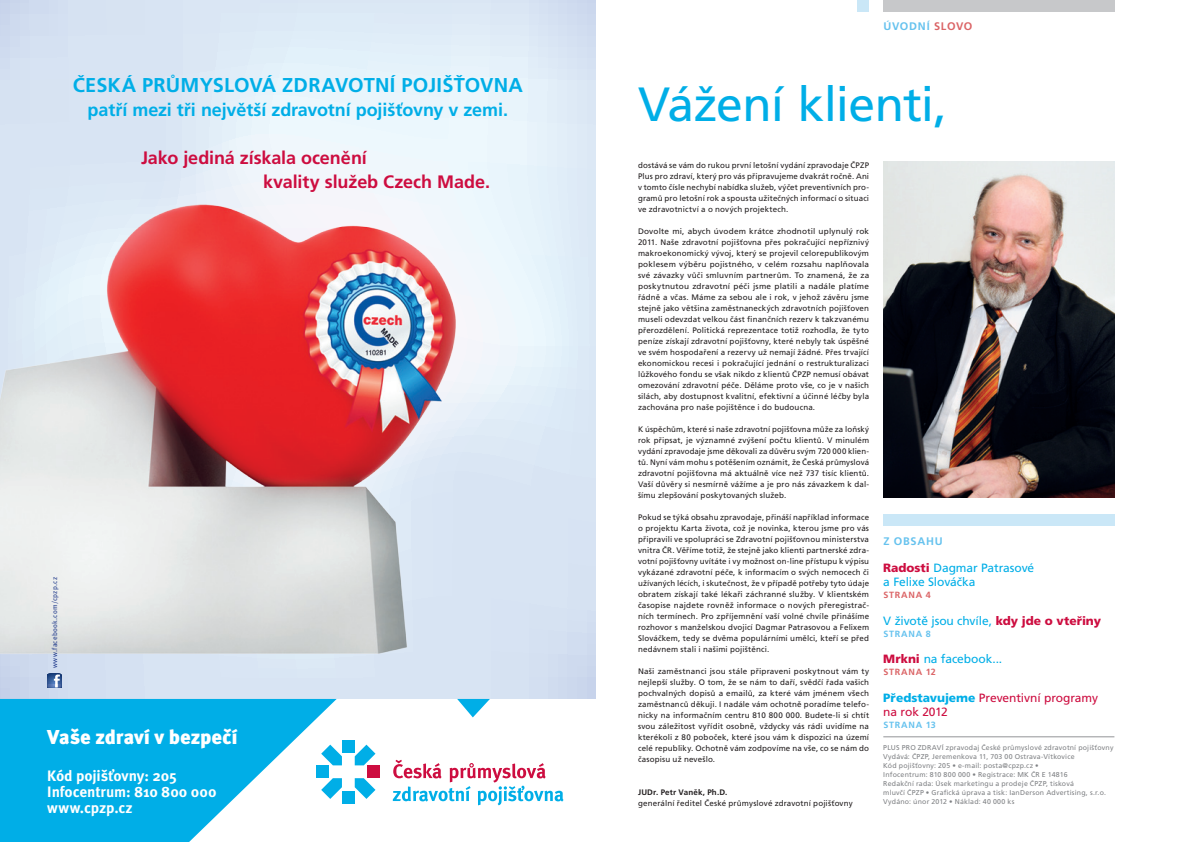
<style>
.page{position:relative;width:1191px;height:842px;background:#fff}
.page>*{position:absolute;margin:0;border:0;box-sizing:border-box;transform-origin:0 0}
.t1{font:48px "Frutiger CE";letter-spacing:-.015em;color:#00aee7}
.t2{font:900 20.1px "Meta Pro";letter-spacing:-.005em;color:#fff}
.t3{font:700 20px "Frutiger CE";color:#00aee7}
.t4{font:700 18px/24px "Frutiger CE";letter-spacing:-.005em;color:#cd0d40}
.t5{font:700 18px "Frutiger CE";letter-spacing:-.005em;color:#00aee7}
.t6{font:700 15.1px/16.3px "Meta Pro";letter-spacing:-.005em;color:#fff}
.t7{font:12px/14.4px "Frutiger CE";letter-spacing:-.005em;color:#00aee7}
.t8{font:12px/14.4px "Frutiger CE";letter-spacing:-.01em;color:#cd0d40}
.t9{font:700 11px "Frutiger CE";letter-spacing:.07em;color:#66c2ee}
.t10{font:700 11px "Frutiger CE";color:#db6567}
.t11{font:700 9px "Frutiger CE";color:#db6567}
.t12{font:700 9px "Frutiger CE";color:#66c2ee}
.t13{font:8px/11px "Frutiger CE";letter-spacing:.015em;color:#231f20;text-align:justify}
.t14{font:700 8px "Frutiger CE";letter-spacing:.02em;color:#231f20}
.t15{font:7px/9px "Frutiger CE";letter-spacing:.025em;color:#808285}
.t16{font:7px "Meta Pro";letter-spacing:.035em;color:#253f8e}
.s1{font-family:"Frutiger CE Black";color:#cd0d40}
.s2{font-family:"Frutiger CE Black";color:#00aee7}
</style>
<div class="page">
<img style="left:883px;top:162px;width:231px;height:335px">
<div style="left:857px;top:0;width:12px;height:11px;background:#cae7f7"></div>
<div style="left:883px;top:0;width:231px;height:11px;background:#c7c8ca"></div>
<div style="left:883px;top:514px;width:231px;height:12px;background:#cae7f7"></div>
<svg style="left:0;top:0;width:595px;height:699px;background:#deeaf6"></svg>
<img style="left:0;top:196px;width:465px;height:458px">
<svg style="left:0;top:699px;width:337px;height:143px;fill:#00aee7"></svg>
<div style="left:316px;top:765px;width:13px;height:13px;background:#00aee7"></div>
<div style="left:342px;top:740px;width:13px;height:13px;background:#00aee7"></div>
<div style="left:342px;top:791px;width:13px;height:13px;background:#00aee7"></div>
<div style="left:367px;top:765px;width:13px;height:13px;background:#cd0d40"></div>
<svg style="left:321px;top:745px;width:54px;height:54px"></svg>
<svg style="left:393px;top:760px;width:170px;height:45px"></svg>
<svg style="left:457px;top:699px;width:33px;height:18px"></svg>
<svg style="left:47px;top:674px;width:14px;height:14px"></svg>
<hr style="left:883px;top:736px;width:231px;height:1px;background:#939598">
<h3 class="t3" style="left:73px;top:73px;width:25px">Česk</h3>
<h3 class="t3" style="left:122px;top:73px;width:35px">á průmyslov</h3>
<h3 class="t3" style="left:262px;top:73px;width:34px">á zdravotní</h3>
<h3 class="t3" style="left:401px;top:73px;width:14px">pojišťovna</h3>
<h3 class="t5" style="left:88px;top:99px;width:422px">patří mezi tři největší zdravotní pojišťovny v zemi.</h3>
<h3 class="t4" style="left:263px;top:145px;width:228px;text-indent:-122px">Jako jediná získala ocenění<br>kvality služeb Czech Made.</h3>
<p class="t16" style="left:50px;top:668px;width:93px;rotate:-90deg">www.facebook.com/cpzp.cz</p>
<h2 class="t2" style="left:47px;top:724px;width:192px">Vaše zdraví v bezpečí</h2>
<h3 class="t6" style="left:47px;top:768px;width:171px">Kód pojišťovny: 205<br>Infocentrum: 810 800 000 www.cpzp.cz</h3>
<h3 class="t9" style="left:883px;top:20px;width:18px">úvodní</h3>
<h3 class="t10" style="left:934px;top:20px;width:9px">slovo</h3>
<h1 class="t1" style="left:638px;top:77px;width:310px">Vážení klienti,</h1>
<p class="t13" style="left:638px;top:159px;width:233px">dostává se vám do rukou první letošní vydání zpravodaje ČPZP Plus pro zdraví, který pro vás připravujeme dvakrát ročně. Ani v tomto čísle nechybí nabídka služeb, výčet preventivních pro&shy;gramů pro letošní rok a spousta užitečných informací o situaci ve zdravotnictví a o nových projektech.</p>
<p class="t13" style="left:638px;top:225px;width:233px">Dovolte mi, abych úvodem krátce zhodnotil uplynulý rok 2011. Naše zdravotní pojišťovna přes pokračující nepříznivý makroekonomický vývoj, který se projevil celorepublikovým poklesem výběru pojistného, v celém rozsahu naplňovala své závazky vůči smluvním partnerům. To znamená, že za poskytnutou zdravotní péči jsme platili a nadále platíme řádně a včas. Máme za sebou ale i rok, v jehož závěru jsme stejně jako většina zaměstnaneckých zdravotních pojišťoven museli odevzdat velkou část finančních rezerv k takzvanému přerozdělení. Politická reprezentace totiž rozhodla, že tyto peníze získají zdravotní pojišťovny, které nebyly tak úspěšné ve svém hospodaření a rezervy už nemají žádné. Přes trvající ekonomickou recesi i pokračující jednání o restrukturalizaci lůžkového fondu se však nikdo z klientů ČPZP nemusí obávat omezování zdravotní péče. Děláme proto vše, co je v našich silách, aby dostupnost kvalitní, efektivní a účinné léčby byla zachována pro naše pojištěnce i do budoucna.</p>
<p class="t13" style="left:638px;top:423px;width:233px">K úspěchům, které si naše zdravotní pojišťovna může za loňský rok připsat, je významné zvýšení počtu klientů. V minulém vydání zpravodaje jsme děkovali za důvěru svým 720 000 klien&shy;tů. Nyní vám mohu s potěšením oznámit, že Česká průmyslová zdravotní pojišťovna má aktuálně více než 737 tisíc klientů.<br>Vaší důvěry si nesmírně vážíme a je pro nás závazkem k dal&shy;šímu zlepšování poskytovaných služeb.</p>
<p class="t13" style="left:638px;top:511px;width:233px">Pokud se týká obsahu zpravodaje, přináší například informace o projektu Karta života, což je novinka, kterou jsme pro vás připravili ve spolupráci se Zdravotní pojišťovnou ministerstva vnitra ČR. Věříme totiž, že stejně jako klienti partnerské zdra&shy;votní pojišťovny uvítáte i vy možnost on-line přístupu k výpisu vykázané zdravotní péče, k informacím o svých nemocech či užívaných lécích, i skutečnost, že v případě potřeby tyto údaje obratem získají také lékaři záchranné služby. V klientském časopise najdete rovněž informace o nových přeregistrač&shy;ních termínech. Pro zpříjemnění vaší volné chvíle přinášíme rozhovor s manželskou dvojicí Dagmar Patrasovou a Felixem Slováčkem, tedy se dvěma populárními umělci, kteří se před nedávnem stali i našimi pojištěnci.</p>
<p class="t13" style="left:638px;top:665px;width:233px">Naši zaměstnanci jsou stále připraveni poskytnout vám ty nejlepší služby. O tom, že se nám to daří, svědčí řada vašich pochvalných dopisů a emailů, za které vám jménem všech zaměstnanců děkuji. I nadále vám ochotně poradíme telefo&shy;nicky na informačním centru 810 800 000. Budete-li si chtít svou záležitost vyřídit osobně, vždycky vás rádi uvidíme na kterékoli z 80 poboček, které jsou vám k dispozici na území celé republiky. Ochotně vám zodpovíme na vše, co se nám do časopisu už nevešlo.</p>
<p class="t14" style="left:638px;top:787px;width:91px">JUDr. Petr Vaněk, Ph.D.</p>
<p class="t13" style="left:638px;top:797px;width:216px">generální ředitel České průmyslové zdravotní pojišťovny</p>
<h3 class="t9" style="left:883px;top:535px;width:61px">Z OBSAHU</h3>
<h3 class="t7" style="left:883px;top:560px;width:152px"><span class="s1">Radosti</span> Dagmar Patrasové a Felixe Slováčka</h3>
<p class="t11" style="left:883px;top:590px;width:8px">strana</p>
<p class="t11" style="left:925px;top:590px;width:7px">4</p>
<h3 class="t7" style="left:883px;top:613px;width:219px">V životě jsou chvíle, <span class="s1">kdy jde o vteřiny</span></h3>
<p class="t12" style="left:883px;top:628px;width:8px">strana</p>
<p class="t12" style="left:925px;top:628px;width:7px">8</p>
<h3 class="t7" style="left:883px;top:652px;width:120px"><span class="s1">Mrkni</span> na facebook...</h3>
<p class="t11" style="left:883px;top:667px;width:8px">strana</p>
<p class="t11" style="left:925px;top:667px;width:12px">12</p>
<h3 class="t8" style="left:883px;top:690px;width:216px"><span class="s2">Představujeme</span> Preventivní programy na rok 2012</h3>
<p class="t12" style="left:883px;top:720px;width:8px">strana</p>
<p class="t12" style="left:925px;top:720px;width:12px">13</p>
<p class="t15" style="left:883px;top:743px;width:232px">PLUS PRO ZDRAVÍ zpravodaj České průmyslové zdravotní pojišťovny Vydává: ČPZP, Jeremenkova 11, 703 00 Ostrava-Vítkovice<br>Kód pojišťovny: 205 • e-mail: posta@cpzp.cz •<br>Infocentrum: 810 800 000 • Registrace: MK ČR E 14816<br>Redakční rada: Úsek marketingu a prodeje ČPZP, tisková<br>mluvčí ČPZP • Grafická úprava a tisk: IanDerson Advertising, s.r.o.<br>Vydáno: únor 2012 • Náklad: 40 000 ks</p>
</div>
